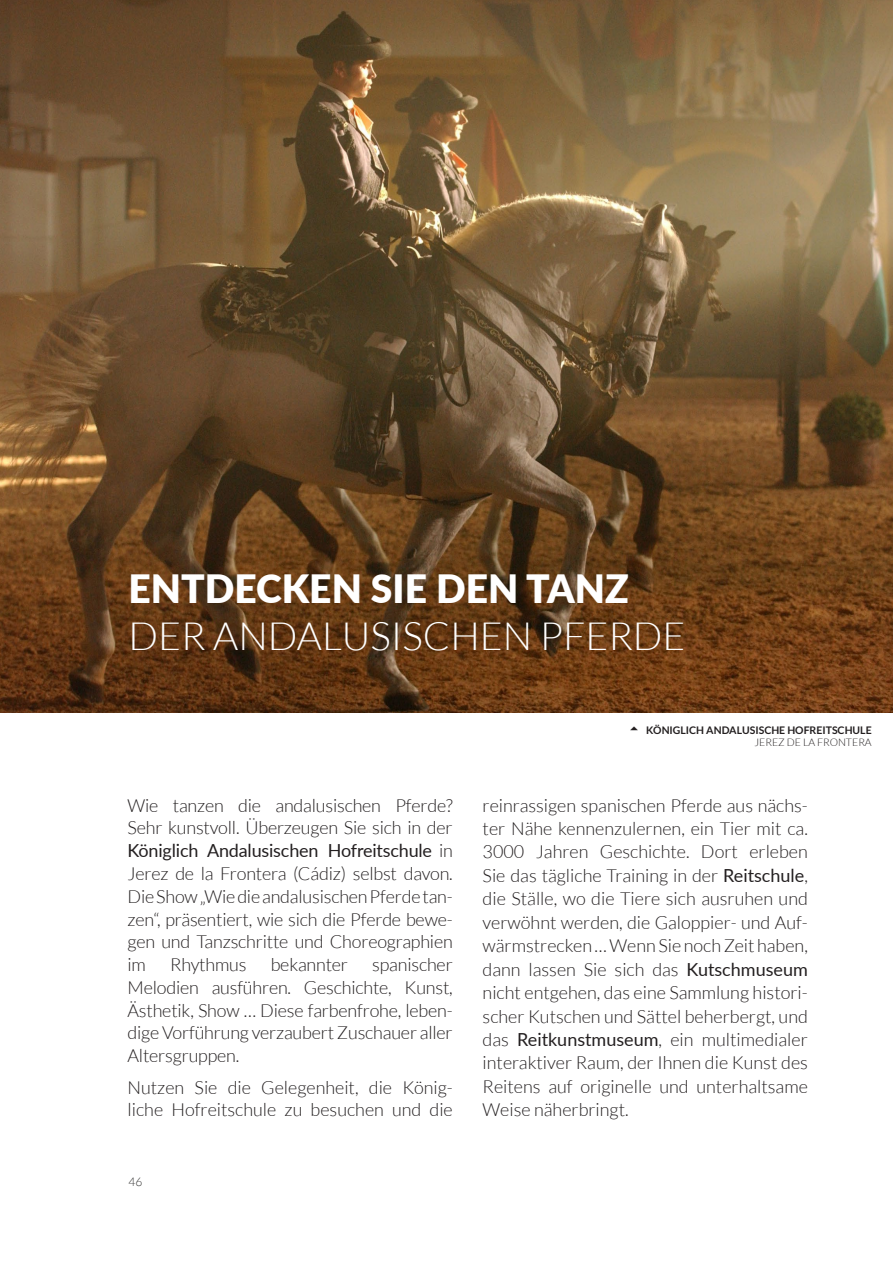
<style>
.page{position:relative;width:893px;height:1263px;background:#fff}
.page>*{position:absolute;margin:0;border:0;box-sizing:border-box;transform-origin:0 0}
.t1{font:300 39px/46.8px "Lato";color:#fff}
.Body{font:300 18px/23.4px "Lato";letter-spacing:-.01em;color:#231f20;text-align:justify}
.t2{font:300 12px "Lato";color:#353534}
.t3{font:700 10.5px "Lato";color:#231f20}
.t4{font:300 10.5px "Lato";color:#231f20}
.s1{font-weight:900}
.s2{font-weight:400}
</style>
<div class="page">
<img style="left:0;top:0;width:893px;height:712px">
<h1 class="t1" style="left:128px;top:566px;width:559px"><span class="s1">ENTDECKEN SIE DEN TANZ<br></span>DER ANDALUSISCHEN PFERDE</h1>
<p class="Body" style="left:128px;top:794px;width:327px;line-height:22.8px">Wie tanzen die andalusischen Pferde?<br>Sehr kunstvoll. Überzeugen Sie sich in der <span class="s2">Königlich Andalusischen Hofreitschule</span> in Jerez de la Frontera (Cádiz) selbst davon.<br>Die Show „Wie die andalusischen Pferde tan&shy;zen“, präsentiert, wie sich die Pferde bewe&shy;gen und Tanzschritte und Choreographien im</p>
<p class="Body" style="left:128px;top:953px;width:327px;line-height:22.8px;text-indent:245px">spanischer Melodien ausführen. Geschichte, Kunst, Ästhetik, Show … Diese farbenfrohe, leben&shy;dige Vorführung verzaubert Zuschauer aller Altersgruppen.</p>
<p class="Body" style="left:128px;top:1076px;width:327px;line-height:22.8px">Nutzen Sie die Gelegenheit, die König&shy;liche Hofreitschule zu besuchen und die</p>
<p class="Body" style="left:170px;top:953px;width:78px">Rhythmus</p>
<p class="Body" style="left:271px;top:953px;width:79px">bekannter</p>
<p class="t2" style="left:128px;top:1175px;width:15px">46</p>
<p class="t3" style="left:646px;top:724px;width:227px">KÖNIGLICH ANDALUSISCHE HOFREITSCHULE</p>
<p class="t4" style="left:754px;top:737px;width:119px">JEREZ DE LA FRONTERA</p>
<p class="Body" style="left:483px;top:793px;width:327px">reinrassigen spanischen Pferde aus nächs&shy;ter Nähe kennenzulernen, ein Tier mit ca.<br>3000 Jahren Geschichte. Dort erleben Sie das tägliche Training in der <span class="s2">Reitschule</span>, die Ställe, wo die Tiere sich ausruhen und verwöhnt werden, die Galoppier- und Auf&shy;wärmstrecken …Wenn Sie nochZeit haben, dann lassen Sie sich das <span class="s2">Kutschmuseum </span>nicht entgehen, das eine Sammlung histori&shy;scher Kutschen und Sättel beherbergt, und das <span class="s2">Reitkunstmuseum</span>, ein multimedialer interaktiver Raum, der Ihnen die Kunst des Reitens auf originelle und unterhaltsame Weise näherbringt.</p>
</div>
